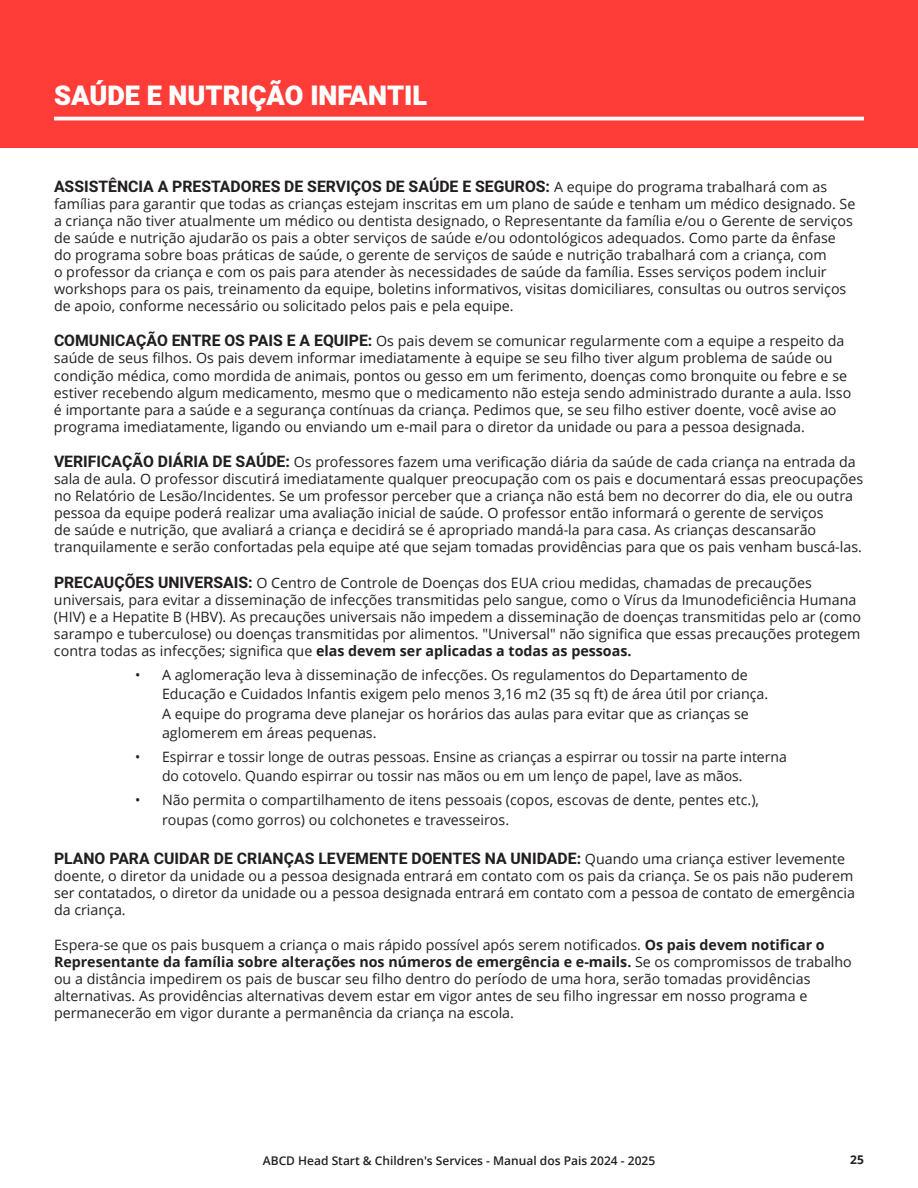
<style>
.page{position:relative;width:918px;height:1188px;background:#fff}
.page>*{position:absolute;margin:0;border:0;box-sizing:border-box;transform-origin:0 0}
.Not_TOC{font:900 27px "Heebo";color:#fff}
.t1{font:700 15.75px "Heebo";color:#231f20}
.t2{font:14.25px/17.1px "Open Sans";color:#231f20}
.t3{font:600 12px "Open Sans";color:#231f20}
.t4{font:700 12px "Open Sans";color:#231f20}
.s1{font-family:"Open Sans";font-weight:400;font-size:14.25px}
.s2{font-family:"Heebo";font-weight:700;font-size:15.75px}
.s3{font-weight:700}
</style>
<div class="page">
<div style="left:0;top:0;width:918px;height:147px;background:#ff3d38"></div>
<hr style="left:54px;top:117px;width:810px;height:3px;background:#fff">
<p class="Not_TOC" style="left:54px;top:77px;width:375px">SAÚDE E NUTRIÇÃO INFANTIL</p>
<p class="t1" style="left:54px;top:175px;width:775px">ASSISTÊNCIA A PRESTADORES DE SERVIÇOS DE SAÚDE E SEGUROS: <span class="s1">A equipe do programa trabalhará com as</span></p>
<p class="t2" style="left:54px;top:195px;width:803px">famílias para garantir que todas as crianças estejam inscritas em um plano de saúde e tenham um médico designado. Se a criança não tiver atualmente um médico ou dentista designado, o Representante da família e/ou o Gerente de serviços de saúde e nutrição ajudarão os pais a obter serviços de saúde e/ou odontológicos adequados. Como parte da ênfase do programa sobre boas práticas de saúde, o gerente de serviços de saúde e nutrição trabalhará com a criança, com<br>o professor da criança e com os pais para atender às necessidades de saúde da família. Esses serviços podem incluir workshops para os pais, treinamento da equipe, boletins informativos, visitas domiciliares, consultas ou outros serviços de apoio, conforme necessário ou solicitado pelos pais e pela equipe.</p>
<p class="t2" style="left:54px;top:332px;width:799px"><span class="s2">COMUNICAÇÃO ENTRE OS PAIS E A EQUIPE:</span> Os pais devem se comunicar regularmente com a equipe a respeito da saúde de seus filhos. Os pais devem informar imediatamente à equipe se seu filho tiver algum problema de saúde ou condição médica, como mordida de animais, pontos ou gesso em um ferimento, doenças como bronquite ou febre e se estiver recebendo algum medicamento, mesmo que o medicamento não esteja sendo administrado durante a aula. Isso é importante para a saúde e a segurança contínuas da criança. Pedimos que, se seu filho estiver doente, você avise ao programa imediatamente, ligando ou enviando um e-mail para o diretor da unidade ou para a pessoa designada.</p>
<p class="t2" style="left:54px;top:453px;width:811px"><span class="s2">VERIFICAÇÃO DIÁRIA DE SAÚDE:</span> Os professores fazem uma verificação diária da saúde de cada criança na entrada da sala de aula. O professor discutirá imediatamente qualquer preocupação com os pais e documentará essas preocupações no Relatório de Lesão/Incidentes. Se um professor perceber que a criança não está bem no decorrer do dia, ele ou outra pessoa da equipe poderá realizar uma avaliação inicial de saúde. O professor então informará o gerente de serviços<br>de saúde e nutrição, que avaliará a criança e decidirá se é apropriado mandá-la para casa. As crianças descansarão tranquilamente e serão confortadas pela equipe até que sejam tomadas providências para que os pais venham buscá-las.</p>
<p class="t2" style="left:54px;top:573px;width:808px"><span class="s2">PRECAUÇÕES UNIVERSAIS:</span> O Centro de Controle de Doenças dos EUA criou medidas, chamadas de precauções universais, para evitar a disseminação de infecções transmitidas pelo sangue, como o Vírus da Imunodeficiência Humana (HIV) e a Hepatite B (HBV). As precauções universais não impedem a disseminação de doenças transmitidas pelo ar (como sarampo e tuberculose) ou doenças transmitidas por alimentos. "Universal" não significa que essas precauções protegem contra todas as infecções; significa que <span class="s3">elas devem ser aplicadas a todas as pessoas.</span></p>
<p class="t2" style="left:162px;top:664px;width:608px;line-height:19.5px;text-indent:-27px">• A aglomeração leva à disseminação de infecções. Os regulamentos do Departamento de Educação e Cuidados Infantis exigem pelo menos 3,16 m2 (35 sq ft) de área útil por criança.<br>A equipe do programa deve planejar os horários das aulas para evitar que as crianças se aglomerem em áreas pequenas.</p>
<p class="t2" style="left:162px;top:747px;width:626px;line-height:19.5px;text-indent:-27px">• Espirrar e tossir longe de outras pessoas. Ensine as crianças a espirrar ou tossir na parte interna do cotovelo. Quando espirrar ou tossir nas mãos ou em um lenço de papel, lave as mãos.</p>
<p class="t2" style="left:162px;top:790px;width:599px;line-height:19.5px;text-indent:-27px">• Não permita o compartilhamento de itens pessoais (copos, escovas de dente, pentes etc.), roupas (como gorros) ou colchonetes e travesseiros.</p>
<p class="t1" style="left:54px;top:848px;width:793px">PLANO PARA CUIDAR DE CRIANÇAS LEVEMENTE DOENTES NA UNIDADE: <span class="s1">Quando uma criança estiver levemente</span></p>
<p class="t2" style="left:54px;top:867px;width:803px">doente, o diretor da unidade ou a pessoa designada entrará em contato com os pais da criança. Se os pais não puderem ser contatados, o diretor da unidade ou a pessoa designada entrará em contato com a pessoa de contato de emergência da criança.</p>
<p class="t2" style="left:54px;top:935px;width:799px">Espera-se que os pais busquem a criança o mais rápido possível após serem notificados. <span class="s3">Os pais devem notificar o Representante da família sobre alterações nos números de emergência e e-mails.</span> Se os compromissos de trabalho ou a distância impedirem os pais de buscar seu filho dentro do período de uma hora, serão tomadas providências alternativas. As providências alternativas devem estar em vigor antes de seu filho ingressar em nosso programa e permanecerão em vigor durante a permanência da criança na escola.</p>
<p class="t3" style="left:263px;top:1152px;width:394px">ABCD Head Start &amp; Children's Services - Manual dos Pais 2024 - 2025</p>
<p class="t4" style="left:850px;top:1151px;width:15px">25</p>
</div>
